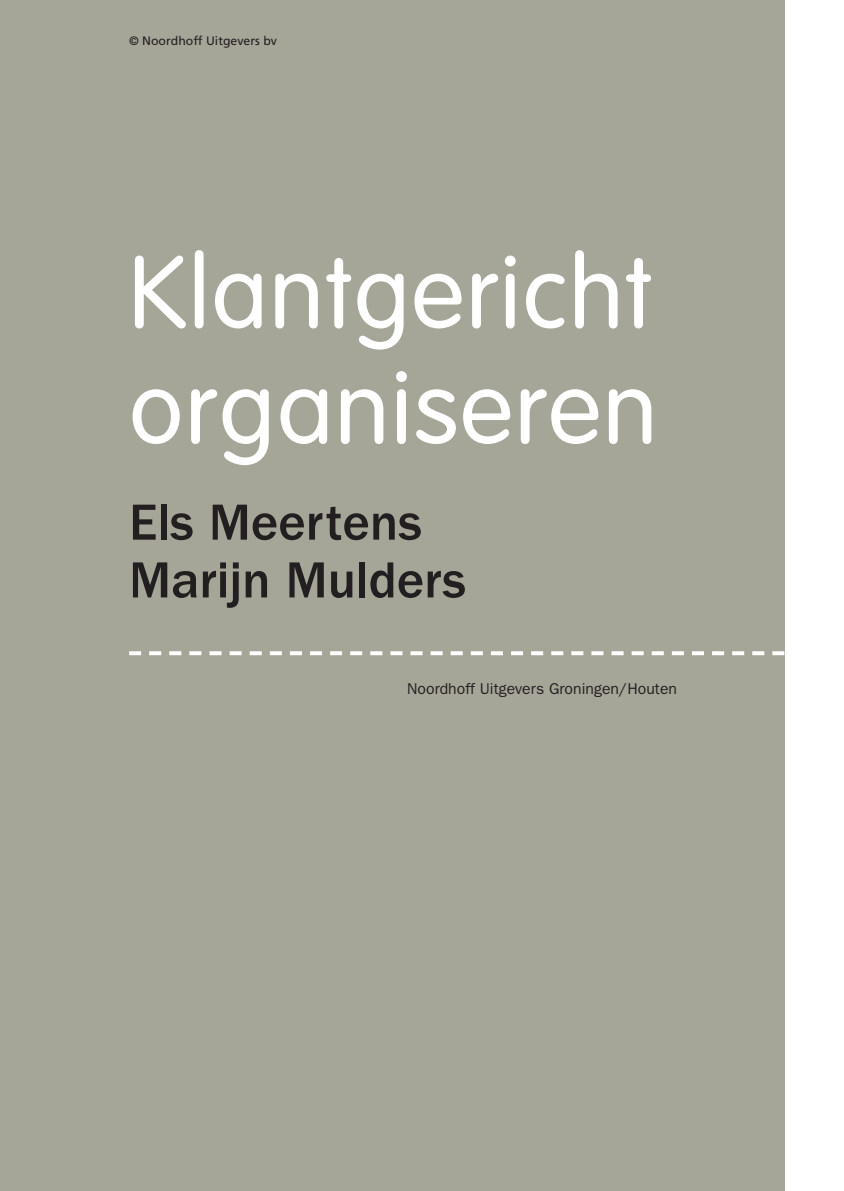
<style>
.page{position:relative;width:844px;height:1191px;background:#fff}
.page>*{position:absolute;margin:0;border:0;box-sizing:border-box;transform-origin:0 0}
.t1{font:300 100.62px/115.5px "VAG Rounded Std";letter-spacing:.02em;color:#fff}
.t2{font:500 52.5px/57.8px "ITC Franklin Gothic Std";color:#231f20}
.t3{font:15.75px "ITC Franklin Gothic Std";letter-spacing:.005em;color:#231f20}
.t4{font:12.25px "Frutiger LT Std";color:#231f20}
</style>
<div class="page">
<div style="left:0;top:0;width:784px;height:1191px;background:#a6a698"></div>
<svg style="left:129px;top:651px;width:655px;height:4px"></svg>
<p class="t4" style="left:129px;top:34px;width:149px">© Noordhoff Uitgevers bv</p>
<h1 class="t1" style="left:129px;top:241px;width:529px">Klantgericht organiseren</h1>
<h2 class="t2" style="left:129px;top:498px;width:338px">Els Meertens<br>Marijn Mulders</h2>
<p class="t3" style="left:407px;top:682px;width:271px">Noordhoff Uitgevers Groningen/Houten</p>
</div>
